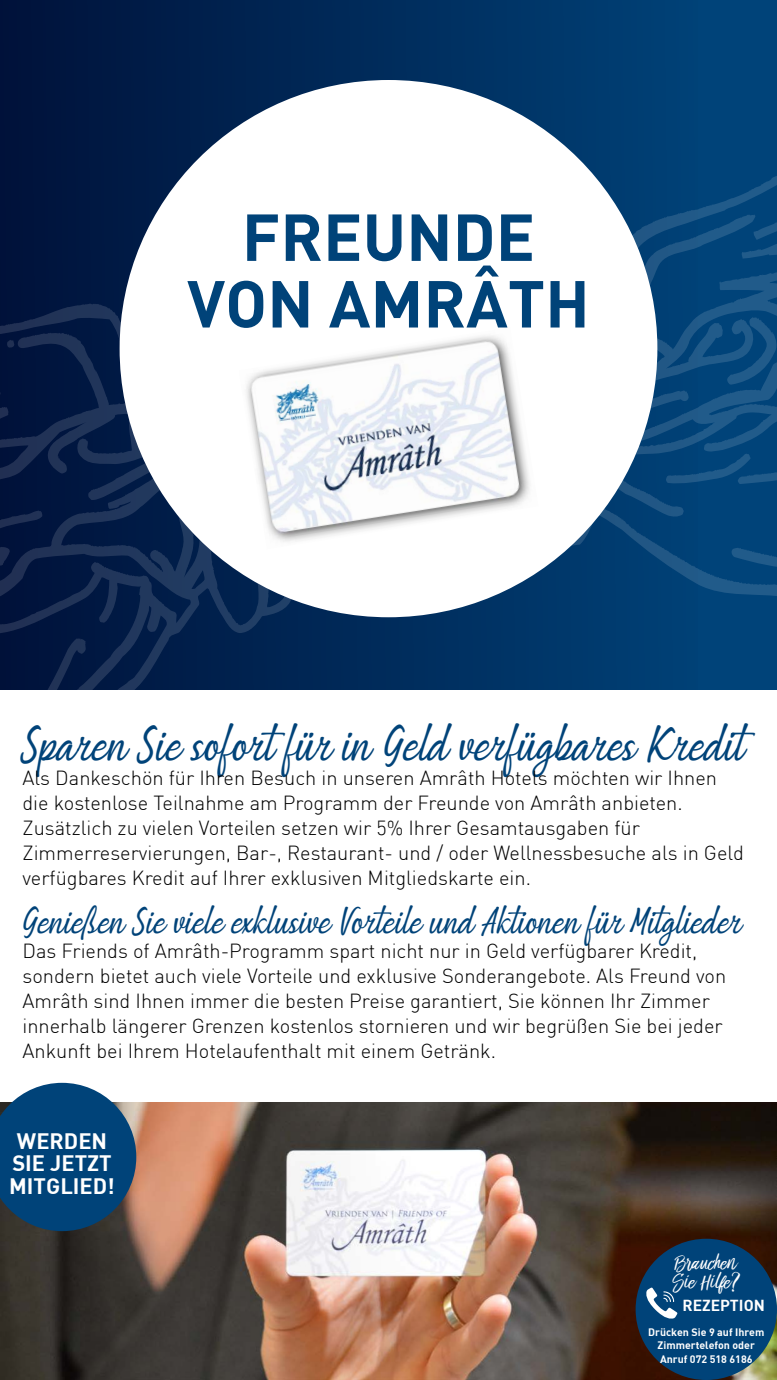
<style>
.page{position:relative;width:777px;height:1380px;background:#fff}
.page>*{position:absolute;margin:0;border:0;box-sizing:border-box;transform-origin:0 0}
.t1{font:65.25px/66.6px "DIN Bold";color:#004379;text-align:center}
.t2{font:40.62px "Being Love";color:#004379}
.t3{font:30.62px "Being Love";color:#004379}
.t4{font:22.5px/19.5px "Bringshoot";color:#fff}
.t5{font:21.88px/22.4px "DIN Bold";color:#fff;text-align:center}
.t6{font:300 20px/25px "DIN";color:#000}
.t7{font:15.62px "DIN Bold";color:#fff}
.t8{font:10.62px/13.5px "DIN Bold";color:#fff;text-align:center}
</style>
<div class="page">
<img style="left:0;top:1102px;width:776px;height:278px">
<div style="left:0;top:0;width:697px;height:690px;background:linear-gradient(to right,#00113a,#004277)"></div>
<svg style="left:0;top:114px;width:776px;height:576px;background:#052e5c"></svg>
<svg style="left:7px;top:340px;width:8px;height:8px"></svg>
<svg style="left:726px;top:317px;width:50px;height:68px;background:#0f4e80"></svg>
<svg style="left:0;top:510px;width:42px;height:81px;background:#0a1b43"></svg>
<svg style="left:598px;top:444px;width:178px;height:73px;background:#07467a"></svg>
<svg style="left:731px;top:526px;width:45px;height:43px;background:#07487c"></svg>
<div style="left:119px;top:80px;width:538px;height:537px;background:#fff;border-radius:50%"></div>
<div style="left:635px;top:1239px;width:141px;height:141px;background:#004379;border-radius:50%"></div>
<img style="left:246px;top:336px;width:284px;height:206px">
<svg style="left:0;top:1083px;width:136px;height:148px;background:#1c517c"></svg>
<svg style="left:646px;top:1287px;width:31px;height:32px"></svg>
<h1 class="t1" style="left:187px;top:201px;width:404px">FREUNDE<br>VON AMRÂTH</h1>
<h2 class="t2" style="left:22px;top:711px;width:724px">Sparen Sie sofort für in Geld verfügbares Kredit</h2>
<p class="t6" style="left:22px;top:765px;width:722px">Als Dankeschön für Ihren Besuch in unseren Amrâth Hotels möchten wir Ihnen die kostenlose Teilnahme am Programm der Freunde von Amrâth anbieten.<br>Zusätzlich zu vielen Vorteilen setzen wir 5% Ihrer Gesamtausgaben für Zimmerreservierungen, Bar-, Restaurant- und / oder Wellnessbesuche als in Geld verfügbares Kredit auf Ihrer exklusiven Mitgliedskarte ein.</p>
<h3 class="t3" style="left:22px;top:896px;width:721px">Genießen Sie viele exklusive Vorteile und Aktionen für Mitglieder</h3>
<p class="t6" style="left:22px;top:938px;width:705px">Das Friends of Amrâth-Programm spart nicht nur in Geld verfügbarer Kredit, sondern bietet auch viele Vorteile und exklusive Sonderangebote. Als Freund von Amrâth sind Ihnen immer die besten Preise garantiert, Sie können Ihr Zimmer innerhalb längerer Grenzen kostenlos stornieren und wir begrüßen Sie bei jeder Ankunft bei Ihrem Hotelaufenthalt mit einem Getränk.</p>
<p class="t5" style="left:9px;top:1129px;width:107px">WERDEN<br>SIE JETZT<br>MITGLIED!</p>
<p class="t4" style="left:672px;top:1254px;width:69px">Brauchen<br>Sie Hilfe?</p>
<p class="t7" style="left:682px;top:1295px;width:84px">REZEPTION</p>
<p class="t8" style="left:648px;top:1324px;width:118px">Drücken Sie 9 auf Ihrem<br>Zimmertelefon oder<br>Anruf 072 518 6186</p>
</div>
